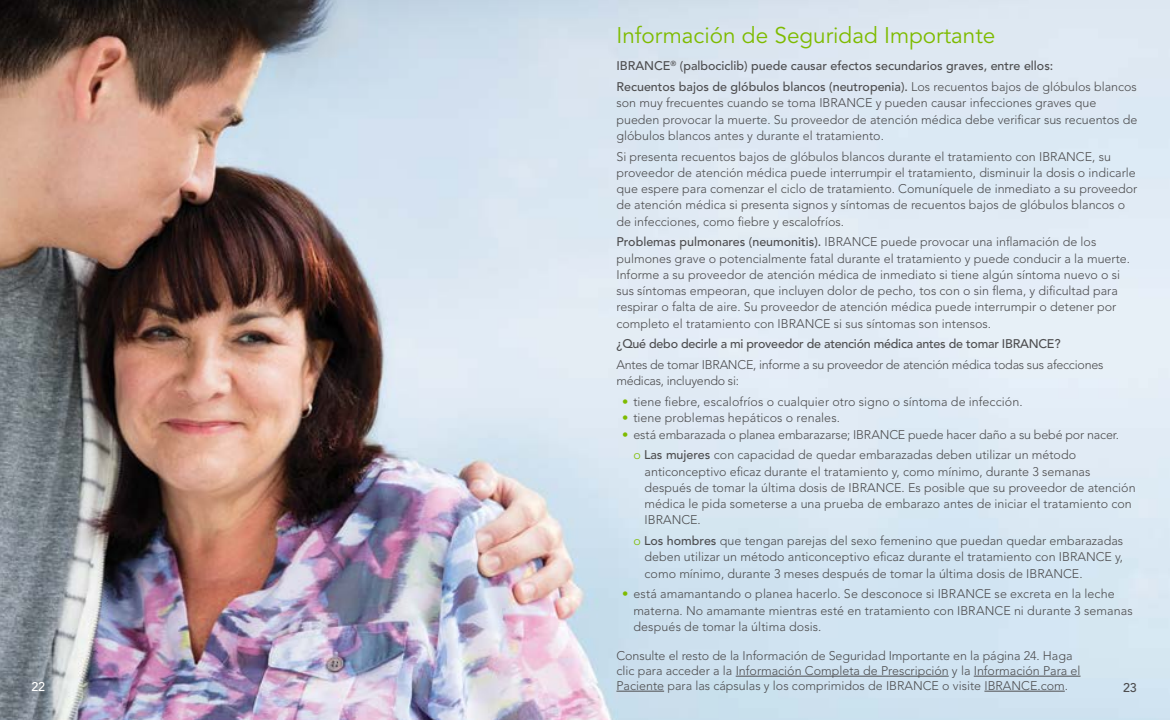
<style>
.page{position:relative;width:1170px;height:720px;background:#fff}
.page>*{position:absolute;margin:0;border:0;box-sizing:border-box;transform-origin:0 0}
.t1{font:22.5px "Avenir LT Std";color:#7ebb00}
.t2{font:300 12.5px/16.2px "Avenir LT Std";color:#4d4d4f}
.t3{font:500 12.5px/20.8px "Avenir LT Std";color:#4d4d4f}
.t4{font:300 12.5px/16.2px "Avenir LT Std";letter-spacing:-.02em;color:#4d4d4f}
.t5{font:500 12.5px "Avenir LT Std";letter-spacing:-.02em;color:#4d4d4f}
.t6{font:500 12.5px "Avenir LT Std";color:#fff}
.s1{font-weight:300}
.s2{font-weight:500}
.s3{color:#7ebb00}
</style>
<div class="page">
<img style="left:0;top:0;width:1170px;height:720px">
<hr style="left:736px;top:676px;width:213px;height:1px;background:#4d4d4f">
<hr style="left:974px;top:676px;width:107px;height:1px;background:#4d4d4f">
<hr style="left:616px;top:691px;width:48px;height:1px;background:#4d4d4f">
<hr style="left:984px;top:691px;width:81px;height:1px;background:#4d4d4f">
<h1 class="t1" style="left:616px;top:22px;width:380px">Información de Seguridad Importante</h1>
<p class="t3" style="left:616px;top:56px;width:522px">IBRANCE<sup>®</sup> (palbociclib) puede causar efectos secundarios graves, entre ellos:<br>Recuentos bajos de glóbulos blancos (neutropenia). <span class="s1">Los recuentos bajos de glóbulos blancos</span></p>
<p class="t2" style="left:616px;top:95px;width:522px">son muy frecuentes cuando se toma IBRANCE y pueden causar infecciones graves que pueden provocar la muerte. Su proveedor de atención médica debe verificar sus recuentos de glóbulos blancos antes y durante el tratamiento.</p>
<p class="t2" style="left:616px;top:148px;width:522px">Si presenta recuentos bajos de glóbulos blancos durante el tratamiento con IBRANCE, su proveedor de atención médica puede interrumpir el tratamiento, disminuir la dosis o indicarle que espere para comenzar el ciclo de tratamiento. Comuníquele de inmediato a su proveedor de atención médica si presenta signos y síntomas de recuentos bajos de glóbulos blancos o de infecciones, como fiebre y escalofríos.</p>
<p class="t2" style="left:616px;top:234px;width:515px"><span class="s2">Problemas pulmonares (neumonitis).</span> IBRANCE puede provocar una inflamación de los pulmones grave o potencialmente fatal durante el tratamiento y puede conducir a la muerte.<br>Informe a su proveedor de atención médica de inmediato si tiene algún síntoma nuevo o si sus síntomas empeoran, que incluyen dolor de pecho, tos con o sin flema, y dificultad para respirar o falta de aire. Su proveedor de atención médica puede interrumpir o detener por completo el tratamiento con IBRANCE si sus síntomas son intensos.</p>
<p class="t5" style="left:616px;top:337px;width:446px">¿Qué debo decirle a mi proveedor de atención médica antes de tomar IBRANCE?</p>
<p class="t4" style="left:616px;top:357px;width:488px">Antes de tomar IBRANCE, informe a su proveedor de atención médica todas sus afecciones médicas, incluyendo si:</p>
<p class="t2" style="left:622px;top:394px;width:402px"><span class="s3">•</span> tiene fiebre, escalofríos o cualquier otro signo o síntoma de infección.</p>
<p class="t2" style="left:622px;top:410px;width:219px"><span class="s3">•</span> tiene problemas hepáticos o renales.</p>
<p class="t2" style="left:633px;top:424px;width:487px;line-height:20.8px;text-indent:-11px"><span class="s3">•</span> está embarazada o planea embarazarse; IBRANCE puede hacer daño a su bebé por nacer. <span class="s3">o</span> <span class="s2">Las mujeres</span> con capacidad de quedar embarazadas deben utilizar un método</p>
<p class="t2" style="left:645px;top:463px;width:493px">anticonceptivo eficaz durante el tratamiento y, como mínimo, durante 3 semanas después de tomar la última dosis de IBRANCE. Es posible que su proveedor de atención médica le pida someterse a una prueba de embarazo antes de iniciar el tratamiento con IBRANCE.</p>
<p class="t2" style="left:645px;top:533px;width:480px;text-align:justify;text-indent:-11px"><span class="s3">o</span> <span class="s2">Los hombres</span> que tengan parejas del sexo femenino que puedan quedar embarazadas deben utilizar un método anticonceptivo eficaz durante el tratamiento con IBRANCE y, como mínimo, durante 3 meses después de tomar la última dosis de IBRANCE.</p>
<p class="t2" style="left:633px;top:586px;width:501px;text-indent:-11px"><span class="s3">•</span> está amamantando o planea hacerlo. Se desconoce si IBRANCE se excreta en la leche materna. No amamante mientras esté en tratamiento con IBRANCE ni durante 3 semanas después de tomar la última dosis.</p>
<p class="t2" style="left:616px;top:648px;width:466px;line-height:15px">Consulte el resto de la Información de Seguridad Importante en la página 24. Haga clic para acceder a la Información Completa de Prescripción y la Información Para el</p>
<p class="t6" style="left:32px;top:680px;width:15px">22</p>
<p class="t2" style="left:616px;top:678px;width:453px">Paciente para las cápsulas y los comprimidos de IBRANCE o visite IBRANCE.com.</p>
<p class="t3" style="left:1123px;top:677px;width:15px">23</p>
</div>
